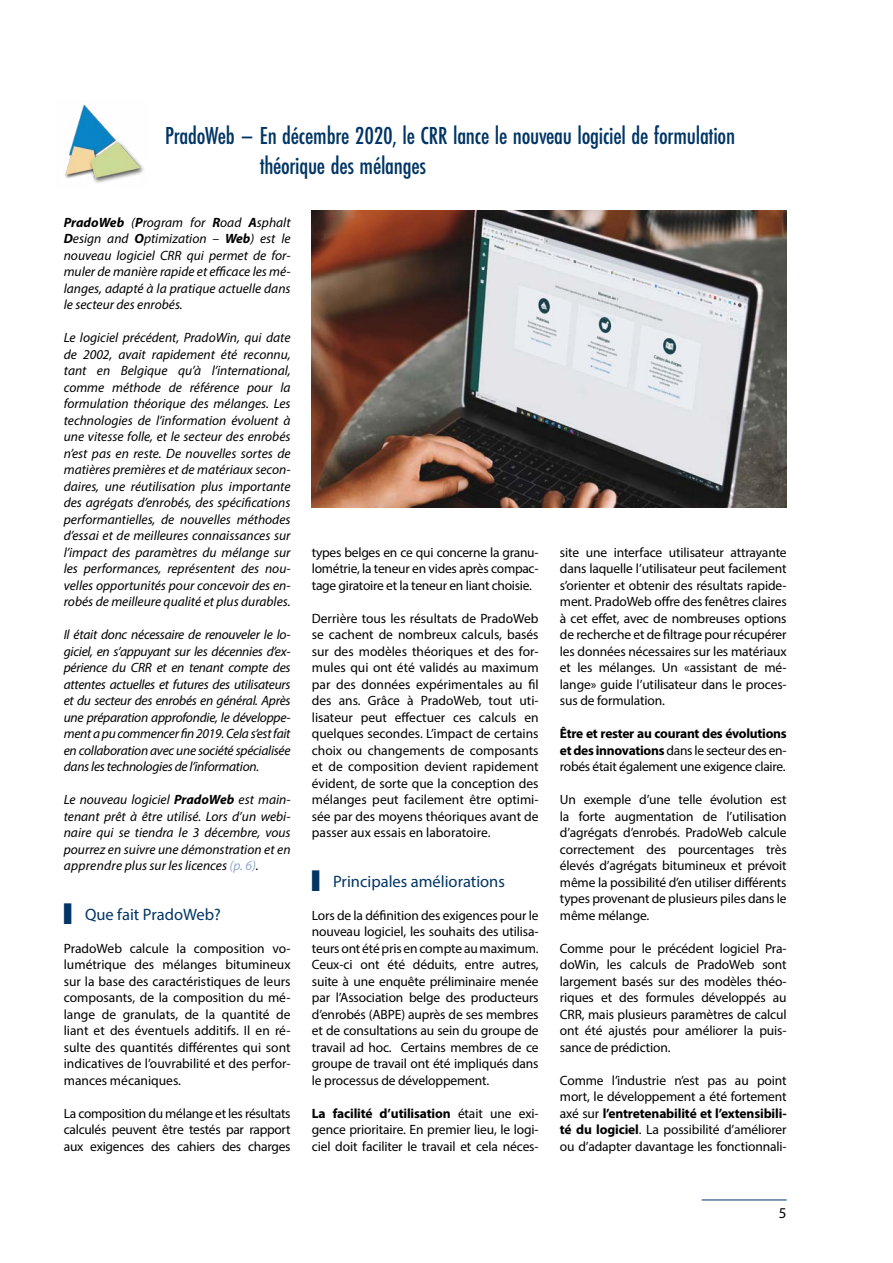
<style>
.page{position:relative;width:893px;height:1263px;background:#fff}
.page>*{position:absolute;margin:0;border:0;box-sizing:border-box;transform-origin:0 0}
.h1_blue{font:500 25.5px/30px "Futura PT Cond";letter-spacing:-.01em;color:#003565}
.t1{font:16.5px "Myriad Pro";color:#003565}
.t2{font:15px "Myriad Pro";color:#000}
.t3{font:13.5px/16.5px "Myriad Pro";letter-spacing:-.01em;color:#000;text-align:justify}
.t4{font:italic 13.5px/16.5px "Myriad Pro";color:#000;text-align:justify}
.s1{font-weight:700}
.s2{color:#95a8cc}
</style>
<div class="page">
<hr style="left:702px;top:1199px;width:85px;height:1px;background:#003565">
<img style="left:65px;top:104px;width:79px;height:79px">
<img style="left:312px;top:210px;width:475px;height:297px">
<p class="h1_blue" style="left:260px;top:120px;width:477px;text-indent:-95px">PradoWeb – En décembre 2020, le CRR lance le nouveau logiciel de formulation théorique des mélanges</p>
<p class="t4" style="left:64px;top:214px;width:228px"><span class="s1">PradoWeb</span> (<span class="s1">P</span>rogram for <span class="s1">R</span>oad <span class="s1">A</span>sphalt <span class="s1">D</span>esign and <span class="s1">O</span>ptimization – <span class="s1">Web</span>) est le nouveau logiciel CRR qui permet de for&shy;muler de manière rapide et efficace les mé&shy;langes, adapté à la pratique actuelle dans le secteur des enrobés.</p>
<p class="t4" style="left:64px;top:329px;width:228px">Le logiciel précédent, PradoWin, qui date de 2002, avait rapidement été reconnu, tant en Belgique qu’à l’international, comme méthode de référence pour la formulation théorique des mélanges. Les technologies de l’information évoluent à une vitesse folle, et le secteur des enrobés n’est pas en reste. De nouvelles sortes de matières premières et de matériaux secon&shy;daires, une réutilisation plus importante des agrégats d’enrobés, des spécifications performantielles, de nouvelles méthodes d’essai et de meilleures connaissances sur l’impact des paramètres du mélange sur les performances, représentent des nou&shy;velles opportunités pour concevoir des en&shy;robés de meilleure qualité et plus durables.</p>
<p class="t4" style="left:64px;top:626px;width:228px">Il était donc nécessaire de renouveler le lo&shy;giciel, en s’appuyant sur les décennies d’ex&shy;périence du CRR et en tenant compte des attentes actuelles et futures des utilisateurs et du secteur des enrobés en général. Après une préparation approfondie, le développe&shy;ment a pu commencer fin 2019. Cela s’est fait en collaboration avec une société spécialisée dans les technologies de l’information.</p>
<p class="t4" style="left:64px;top:791px;width:228px">Le nouveau logiciel <span class="s1">PradoWeb</span> est main&shy;tenant prêt à être utilisé. Lors d’un webi&shy;naire qui se tiendra le 3 décembre, vous pourrez en suivre une démonstration et en apprendre plus sur les licences <span class="s2">(p. 6)</span>.</p>
<p class="t1" style="left:64px;top:904px;width:159px">■ Que fait PradoWeb?</p>
<p class="t3" style="left:64px;top:940px;width:228px">PradoWeb calcule la composition vo&shy;lumétrique des mélanges bitumineux sur la base des caractéristiques de leurs composants, de la composition du mé&shy;lange de granulats, de la quantité de liant et des éventuels additifs. Il en ré&shy;sulte des quantités différentes qui sont indicatives de l’ouvrabilité et des perfor&shy;mances mécaniques.</p>
<p class="t3" style="left:64px;top:1105px;width:228px">La composition du mélange et les résultats calculés peuvent être testés par rapport aux exigences des cahiers des charges</p>
<p class="t3" style="left:560px;top:544px;width:228px">site une interface utilisateur attrayante dans laquelle l’utilisateur peut facilement s’orienter et obtenir des résultats rapide&shy;ment. PradoWeb offre des fenêtres claires à cet effet, avec de nombreuses options de recherche et de filtrage pour récupérer les données nécessaires sur les matériaux et les mélanges. Un «assistant de mé&shy;lange» guide l’utilisateur dans le proces&shy;sus de formulation.</p>
<p class="t3" style="left:560px;top:725px;width:228px"><span class="s1">Être et rester au courant des évolutions et des innovations</span> dans le secteur des en&shy;robés était également une exigence claire.</p>
<p class="t3" style="left:560px;top:791px;width:228px">Un exemple d’une telle évolution est la forte augmentation de l’utilisation d’agrégats d’enrobés. PradoWeb calcule correctement des pourcentages très élevés d’agrégats bitumineux et prévoit même la possibilité d’en utiliser différents types provenant de plusieurs piles dans le même mélange.</p>
<p class="t3" style="left:560px;top:940px;width:228px">Comme pour le précédent logiciel Pra&shy;doWin, les calculs de PradoWeb sont largement basés sur des modèles théo&shy;riques et des formules développés au CRR, mais plusieurs paramètres de calcul ont été ajustés pour améliorer la puis&shy;sance de prédiction.</p>
<p class="t3" style="left:560px;top:1072px;width:228px">Comme l’industrie n’est pas au point mort, le développement a été fortement axé sur <span class="s1">l’entretenabilité et l’extensibili&shy;té du logiciel</span>. La possibilité d’améliorer ou d’adapter davantage les fonctionnali-</p>
<p class="t3" style="left:312px;top:544px;width:228px">types belges en ce qui concerne la granu&shy;lométrie, la teneur en vides après compac&shy;tage giratoire et la teneur en liant choisie.</p>
<p class="t3" style="left:312px;top:610px;width:228px">Derrière tous les résultats de PradoWeb se cachent de nombreux calculs, basés sur des modèles théoriques et des for&shy;mules qui ont été validés au maximum par des données expérimentales au fil des ans. Grâce à PradoWeb, tout uti&shy;lisateur peut effectuer ces calculs en quelques secondes. L’impact de certains choix ou changements de composants et de composition devient rapidement évident, de sorte que la conception des mélanges peut facilement être optimi&shy;sée par des moyens théoriques avant de passer aux essais en laboratoire.</p>
<p class="t1" style="left:312px;top:871px;width:195px">■ Principales améliorations</p>
<p class="t3" style="left:312px;top:907px;width:228px">Lors de la définition des exigences pour le nouveau logiciel, les souhaits des utilisa&shy;teurs ont été pris en compte au maximum.<br>Ceux-ci ont été déduits, entre autres, suite à une enquête préliminaire menée par l’Association belge des producteurs d’enrobés (ABPE) auprès de ses membres et de consultations au sein du groupe de travail ad hoc. Certains membres de ce groupe de travail ont été impliqués dans le processus de développement.</p>
<p class="t3" style="left:312px;top:1105px;width:228px"><span class="s1">La facilité d’utilisation</span> était une exi&shy;gence prioritaire. En premier lieu, le logi&shy;ciel doit faciliter le travail et cela néces-</p>
<p class="t2" style="left:779px;top:1203px;width:9px">5</p>
</div>
